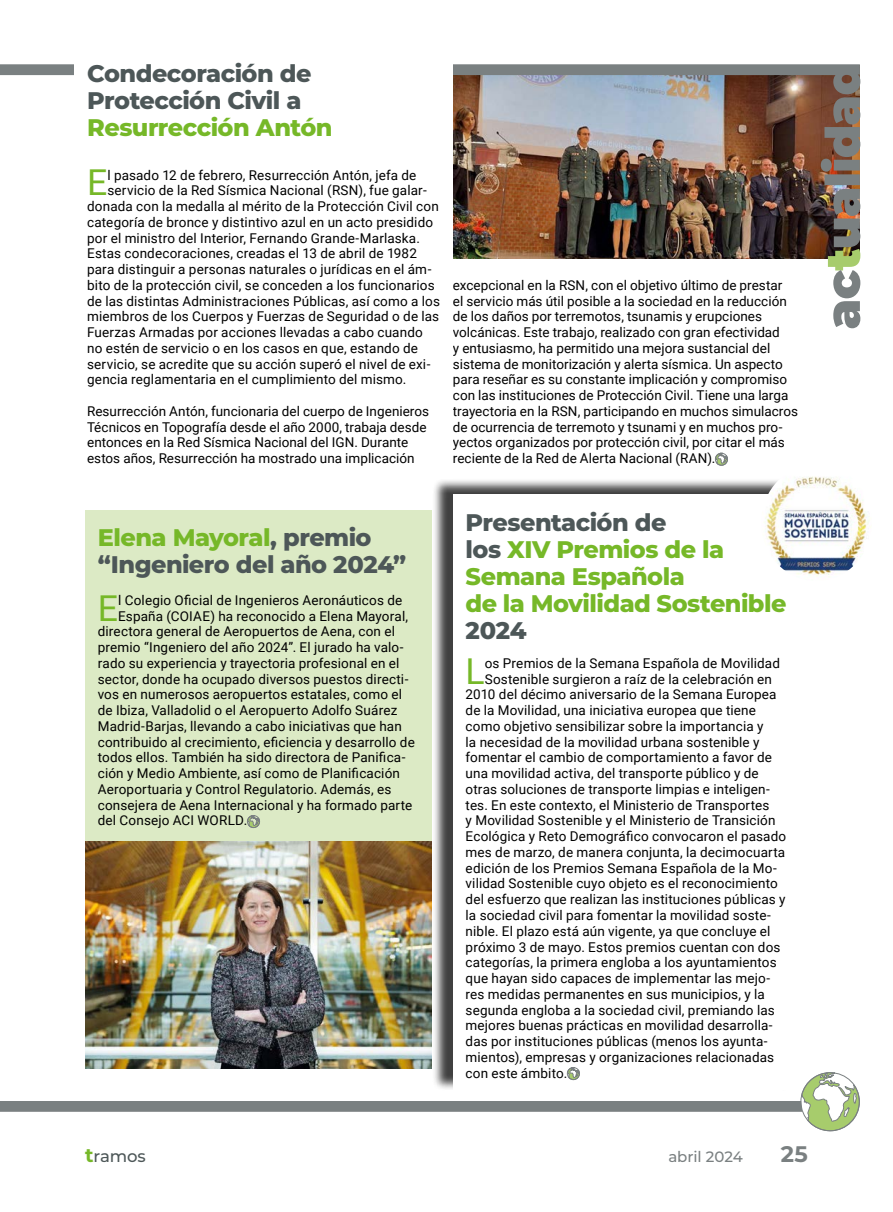
<style>
.page{position:relative;width:893px;height:1212px;background:#fff}
.page>*{position:absolute;margin:0;border:0;box-sizing:border-box;transform-origin:0 0}
.t1{font:35.7px "Roboto";color:#76b828}
.t2{font:800 24px/27px "Montserrat";letter-spacing:-.025em;color:#76b828}
.t3{font:800 24px/27px "Montserrat";letter-spacing:-.02em;color:#4d5758}
.t4{font:700 22.5px "Montserrat";color:#7a8081}
.t5{font:500 16.5px "Montserrat";letter-spacing:-.005em;color:#4d5758}
.t6{font:500 15px "Montserrat";letter-spacing:-.01em;color:#7a8081}
.t7{font:13.5px/15.8px "Roboto";letter-spacing:.01em;color:#000}
.s1{color:#76b828}
.s2{color:#4d5758}
.s3{font-weight:700;font-size:19.5px;color:#76b828}
</style>
<div class="page">
<svg style="left:802px;top:1072px;width:58px;height:59px"></svg>
<div style="left:800px;top:1072px;width:60px;height:59px;border:1px solid #7a8081;border-radius:50%"></div>
<div style="left:85px;top:510px;width:347px;height:559px;background:#dceac5"></div>
<img style="left:453px;top:247px;width:407px;height:11px">
<img style="left:85px;top:842px;width:347px;height:91px">
<svg style="left:715px;top:453px;width:13px;height:12px"></svg>
<div style="left:715px;top:453px;width:13px;height:12px;border:1px solid #7a8081;border-radius:50%"></div>
<svg style="left:247px;top:815px;width:13px;height:13px"></svg>
<div style="left:247px;top:815px;width:13px;height:13px;border:1px solid #7a8081;border-radius:50%"></div>
<div style="left:432px;top:478px;width:363px;height:613px;background:#000;opacity:.75"></div>
<div style="left:453px;top:495px;width:346px;height:595px;background:#fff"></div>
<img style="left:761px;top:476px;width:110px;height:101px">
<img style="left:0;top:933px;width:802px;height:179px">
<img style="left:0;top:64px;width:860px;height:183px">
<svg style="left:828px;top:249px;width:32px;height:79px"></svg>
<div style="left:74px;top:46px;width:379px;height:433px;background:#fff"></div>
<h2 class="t3" style="left:87px;top:58px;width:226px">Condecoración de<br>Protección Civil a</h2>
<h2 class="t2" style="left:87px;top:112px;width:247px">Resurrección Antón</h2>
<h1 class="t1" style="left:87px;top:158px;width:22px">E</h1>
<p class="t7" style="left:107px;top:166px;width:310px">l pasado 12 de febrero, Resurrección Antón, jefa de</p>
<p class="t7" style="left:107px;top:182px;width:321px">servicio de la Red Sísmica Nacional (RSN), fue galar-</p>
<p class="t7" style="left:87px;top:198px;width:353px">donada con la medalla al mérito de la Protección Civil con</p>
<p class="t7" style="left:87px;top:214px;width:347px">categoría de bronce y distintivo azul en un acto presidido</p>
<p class="t7" style="left:87px;top:229px;width:334px">por el ministro del Interior, Fernando Grande-Marlaska.</p>
<p class="t7" style="left:87px;top:245px;width:331px">Estas condecoraciones, creadas el 13 de abril de 1982</p>
<p class="t7" style="left:87px;top:261px;width:346px">para distinguir a personas naturales o jurídicas en el ám-</p>
<p class="t7" style="left:87px;top:277px;width:349px">bito de la protección civil, se conceden a los funcionarios</p>
<p class="t7" style="left:87px;top:292px;width:354px">de las distintas Administraciones Públicas, así como a los</p>
<p class="t7" style="left:87px;top:308px;width:354px">miembros de los Cuerpos y Fuerzas de Seguridad o de las</p>
<p class="t7" style="left:87px;top:324px;width:337px">Fuerzas Armadas por acciones llevadas a cabo cuando</p>
<p class="t7" style="left:87px;top:340px;width:332px">no estén de servicio o en los casos en que, estando de</p>
<p class="t7" style="left:87px;top:355px;width:345px">servicio, se acredite que su acción superó el nivel de exi-</p>
<p class="t7" style="left:87px;top:371px;width:321px">gencia reglamentaria en el cumplimiento del mismo.</p>
<p class="t7" style="left:87px;top:403px;width:343px">Resurrección Antón, funcionaria del cuerpo de Ingenieros Técnicos en Topografía desde el año 2000, trabaja desde entonces en la Red Sísmica Nacional del IGN. Durante estos años, Resurrección ha mostrado una implicación</p>
<p class="t7" style="left:453px;top:277px;width:347px">excepcional en la RSN, con el objetivo último de prestar<br>el servicio más útil posible a la sociedad en la reducción de los daños por terremotos, tsunamis y erupciones volcánicas. Este trabajo, realizado con gran efectividad<br>y entusiasmo, ha permitido una mejora sustancial del sistema de monitorización y alerta sísmica. Un aspecto para reseñar es su constante implicación y compromiso con las instituciones de Protección Civil. Tiene una larga trayectoria en la RSN, participando en muchos simulacros de ocurrencia de terremoto y tsunami y en muchos pro&shy;yectos organizados por protección civil, por citar el más reciente de la Red de Alerta Nacional (RAN).</p>
<h2 class="t3" style="left:98px;top:523px;width:310px"><span class="s1">Elena Mayoral</span>, premio “Ingeniero del año 2024”</h2>
<h1 class="t1" style="left:98px;top:583px;width:22px">E</h1>
<p class="t7" style="left:118px;top:592px;width:286px">l Colegio Oficial de Ingenieros Aeronáuticos de</p>
<p class="t7" style="left:118px;top:607px;width:292px">España (COIAE) ha reconocido a Elena Mayoral,</p>
<p class="t7" style="left:98px;top:623px;width:299px">directora general de Aeropuertos de Aena, con el</p>
<p class="t7" style="left:98px;top:639px;width:307px">premio “Ingeniero del año 2024”. El jurado ha valo-</p>
<p class="t7" style="left:98px;top:655px;width:303px">rado su experiencia y trayectoria profesional en el</p>
<p class="t7" style="left:98px;top:670px;width:312px">sector, donde ha ocupado diversos puestos directi-</p>
<p class="t7" style="left:98px;top:686px;width:306px">vos en numerosos aeropuertos estatales, como el</p>
<p class="t7" style="left:98px;top:702px;width:301px">de Ibiza, Valladolid o el Aeropuerto Adolfo Suárez</p>
<p class="t7" style="left:98px;top:718px;width:306px">Madrid-Barjas, llevando a cabo iniciativas que han</p>
<p class="t7" style="left:98px;top:733px;width:319px">contribuido al crecimiento, eficiencia y desarrollo de</p>
<p class="t7" style="left:98px;top:749px;width:309px">todos ellos. También ha sido directora de Panifica-</p>
<p class="t7" style="left:98px;top:765px;width:304px">ción y Medio Ambiente, así como de Planificación</p>
<p class="t7" style="left:98px;top:781px;width:295px">Aeroportuaria y Control Regulatorio. Además, es</p>
<p class="t7" style="left:98px;top:796px;width:316px">consejera de Aena Internacional y ha formado parte</p>
<p class="t7" style="left:98px;top:812px;width:151px">del Consejo ACI WORLD.</p>
<h2 class="t2" style="left:466px;top:507px;width:322px"><span class="s2">Presentación de<br>los</span> XIV Premios de la<br>Semana Española<br>de la Movilidad Sostenible</h2>
<h2 class="t3" style="left:466px;top:615px;width:62px">2024</h2>
<h1 class="t1" style="left:466px;top:646px;width:21px">L</h1>
<p class="t7" style="left:485px;top:655px;width:297px">os Premios de la Semana Española de Movilidad</p>
<p class="t7" style="left:485px;top:670px;width:289px">Sostenible surgieron a raíz de la celebración en</p>
<p class="t7" style="left:466px;top:686px;width:312px">2010 del décimo aniversario de la Semana Europea</p>
<p class="t7" style="left:466px;top:702px;width:292px">de la Movilidad, una iniciativa europea que tiene</p>
<p class="t7" style="left:466px;top:718px;width:299px">como objetivo sensibilizar sobre la importancia y</p>
<p class="t7" style="left:466px;top:733px;width:295px">la necesidad de la movilidad urbana sostenible y</p>
<p class="t7" style="left:466px;top:749px;width:308px">fomentar el cambio de comportamiento a favor de</p>
<p class="t7" style="left:466px;top:765px;width:295px">una movilidad activa, del transporte público y de</p>
<p class="t7" style="left:466px;top:781px;width:306px">otras soluciones de transporte limpias e inteligen-</p>
<p class="t7" style="left:466px;top:796px;width:305px">tes. En este contexto, el Ministerio de Transportes</p>
<p class="t7" style="left:466px;top:812px;width:311px">y Movilidad Sostenible y el Ministerio de Transición</p>
<p class="t7" style="left:466px;top:828px;width:322px">Ecológica y Reto Demográfico convocaron el pasado</p>
<p class="t7" style="left:466px;top:844px;width:321px">mes de marzo, de manera conjunta, la decimocuarta</p>
<p class="t7" style="left:466px;top:859px;width:313px">edición de los Premios Semana Española de la Mo-</p>
<p class="t7" style="left:466px;top:875px;width:314px">vilidad Sostenible cuyo objeto es el reconocimiento</p>
<p class="t7" style="left:466px;top:891px;width:321px">del esfuerzo que realizan las instituciones públicas y</p>
<p class="t7" style="left:466px;top:907px;width:307px">la sociedad civil para fomentar la movilidad soste-</p>
<p class="t7" style="left:466px;top:922px;width:306px">nible. El plazo está aún vigente, ya que concluye el</p>
<p class="t7" style="left:466px;top:938px;width:316px">próximo 3 de mayo. Estos premios cuentan con dos</p>
<p class="t7" style="left:466px;top:954px;width:312px">categorías, la primera engloba a los ayuntamientos</p>
<p class="t7" style="left:466px;top:970px;width:306px">que hayan sido capaces de implementar las mejo-</p>
<p class="t7" style="left:466px;top:985px;width:301px">res medidas permanentes en sus municipios, y la</p>
<p class="t7" style="left:466px;top:1001px;width:311px">segunda engloba a la sociedad civil, premiando las</p>
<p class="t7" style="left:466px;top:1017px;width:308px">mejores buenas prácticas en movilidad desarrolla-</p>
<p class="t7" style="left:466px;top:1033px;width:304px">das por instituciones públicas (menos los ayunta-</p>
<p class="t7" style="left:466px;top:1048px;width:310px">mientos), empresas y organizaciones relacionadas</p>
<p class="t7" style="left:466px;top:1064px;width:103px">con este ámbito.</p>
<p class="t5" style="left:85px;top:1144px;width:62px"><span class="s3">t</span>ramos</p>
<p class="t6" style="left:668px;top:1146px;width:76px">abril 2024</p>
<h3 class="t4" style="left:781px;top:1137px;width:29px">25</h3>
</div>
